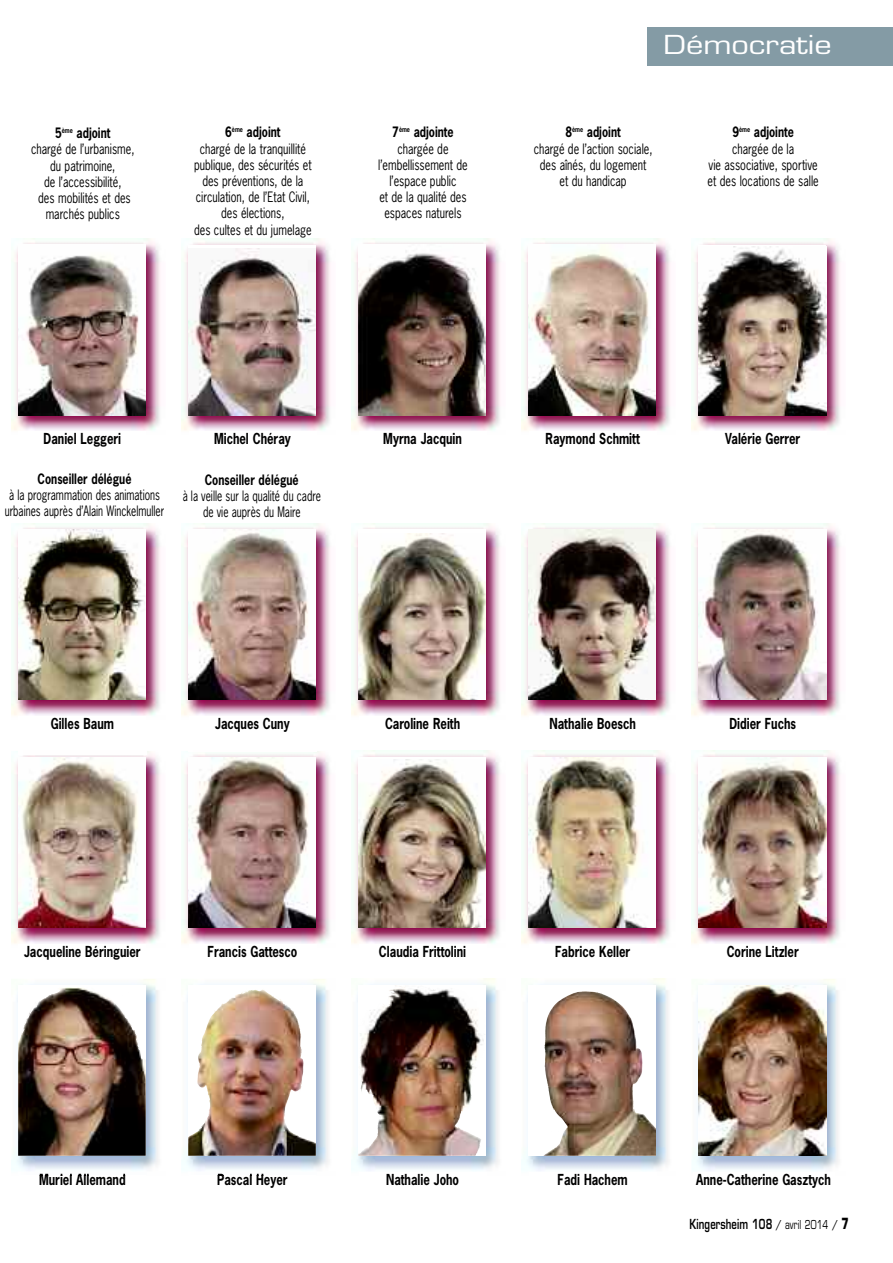
<style>
.page{position:relative;width:893px;height:1263px;background:#fff}
.page>*{position:absolute;margin:0;border:0;box-sizing:border-box;transform-origin:0 0}
.t1{font:25.5px "Eurostile";color:#fff;scale:1.2 1}
.t2{font:700 14.25px "News Gothic";color:#000;scale:.8 1}
.t3{font:13.5px/16.2px "News Gothic";color:#000;text-align:center;scale:.8 1}
.t4{font:13.5px/16.2px "News Gothic";color:#000;text-align:center;scale:.75 1}
.t5{font:700 13.5px "News Gothic";color:#000;scale:.8 1}
.t6{font:600 13.5px "Eurostile";letter-spacing:.015em;color:#000;scale:.7 1}
.s1{font-weight:700}
.s2{font-weight:400;font-size:12px}
.s3{font-weight:700;font-size:15px}
</style>
<div class="page">
<div style="left:647px;top:27px;width:246px;height:38px;background:#849ba5"></div>
<img style="left:11px;top:238px;width:149px;height:193px">
<img style="left:18px;top:245px;width:128px;height:170px">
<img style="left:181px;top:238px;width:149px;height:193px">
<img style="left:188px;top:248px;width:128px;height:167px">
<img style="left:351px;top:238px;width:149px;height:193px">
<img style="left:358px;top:245px;width:128px;height:170px">
<img style="left:521px;top:238px;width:149px;height:193px">
<img style="left:528px;top:245px;width:128px;height:170px">
<img style="left:691px;top:238px;width:149px;height:193px">
<img style="left:698px;top:246px;width:128px;height:169px">
<img style="left:11px;top:523px;width:149px;height:193px">
<img style="left:18px;top:530px;width:128px;height:170px">
<img style="left:181px;top:523px;width:149px;height:193px">
<img style="left:188px;top:530px;width:128px;height:170px">
<img style="left:351px;top:523px;width:149px;height:193px">
<img style="left:358px;top:533px;width:128px;height:167px">
<img style="left:521px;top:523px;width:149px;height:193px">
<img style="left:528px;top:530px;width:128px;height:170px">
<img style="left:691px;top:523px;width:149px;height:193px">
<img style="left:698px;top:530px;width:128px;height:170px">
<img style="left:11px;top:751px;width:149px;height:193px">
<img style="left:19px;top:751px;width:127px;height:3px">
<img style="left:18px;top:758px;width:128px;height:170px">
<img style="left:181px;top:751px;width:149px;height:193px">
<img style="left:189px;top:751px;width:127px;height:1px">
<img style="left:188px;top:758px;width:128px;height:170px">
<img style="left:351px;top:751px;width:149px;height:193px">
<img style="left:358px;top:759px;width:128px;height:169px">
<img style="left:521px;top:751px;width:149px;height:193px">
<img style="left:528px;top:758px;width:128px;height:170px">
<img style="left:691px;top:751px;width:149px;height:193px">
<img style="left:698px;top:758px;width:128px;height:170px">
<img style="left:354px;top:979px;width:144px;height:192px">
<img style="left:358px;top:986px;width:128px;height:170px">
<img style="left:524px;top:979px;width:144px;height:192px">
<img style="left:528px;top:986px;width:128px;height:170px">
<img style="left:14px;top:979px;width:144px;height:192px">
<img style="left:39px;top:1173px;width:87px;height:2px">
<img style="left:40px;top:1174px;width:85px;height:1px">
<img style="left:18px;top:986px;width:128px;height:170px">
<img style="left:18px;top:1007px;width:16px;height:36px">
<img style="left:184px;top:979px;width:144px;height:192px">
<img style="left:217px;top:1173px;width:47px;height:2px">
<img style="left:218px;top:1174px;width:46px;height:1px">
<img style="left:188px;top:986px;width:128px;height:170px">
<img style="left:188px;top:1107px;width:22px;height:30px">
<img style="left:358px;top:1103px;width:22px;height:50px">
<img style="left:543px;top:1102px;width:25px;height:53px">
<img style="left:694px;top:979px;width:144px;height:192px">
<img style="left:698px;top:986px;width:128px;height:170px">
<p class="t3" style="left:31px;top:125px;width:131px"><span class="s1">5</span><sup>ème</sup> <span class="s1">adjoint<br></span>chargé de l’urbanisme, du patrimoine,<br>de l’accessibilité,<br>des mobilités et des marchés publics</p>
<p class="t3" style="left:194px;top:125px;width:149px"><span class="s1">6</span><sup>ème</sup> <span class="s1">adjoint<br></span>chargé de la tranquillité publique, des sécurités et des préventions, de la circulation, de l’Etat Civil, des élections,<br>des cultes et du jumelage</p>
<p class="t3" style="left:378px;top:125px;width:113px"><span class="s1">7</span><sup>ème</sup> <span class="s1">adjointe </span>chargée de l’embellissement de l’espace public<br>et de la qualité des espaces naturels</p>
<h1 class="t1" style="left:664px;top:35px;width:142px">Démocratie</h1>
<p class="t3" style="left:534px;top:125px;width:150px"><span class="s1">8</span><sup>ème</sup> <span class="s1">adjoint<br></span>chargé de l’action sociale, des aînés, du logement<br>et du handicap</p>
<p class="t3" style="left:708px;top:125px;width:140px"><span class="s1">9</span><sup>ème</sup> <span class="s1">adjointe<br></span>chargée de la<br>vie associative, sportive et des locations de salle</p>
<p class="t2" style="left:44px;top:431px;width:99px">Daniel Leggeri</p>
<p class="t5" style="left:38px;top:471px;width:119px">Conseiller délégué</p>
<p class="t4" style="left:5px;top:487px;width:214px">à la programmation des animations urbaines auprès d’Alain Winckelmuller</p>
<p class="t2" style="left:214px;top:431px;width:98px">Michel Chéray</p>
<p class="t5" style="left:205px;top:472px;width:119px">Conseiller délégué</p>
<p class="t4" style="left:183px;top:488px;width:186px">à la veille sur la qualité du cadre de vie auprès du Maire</p>
<p class="t2" style="left:383px;top:431px;width:100px">Myrna Jacquin</p>
<p class="t2" style="left:546px;top:431px;width:119px">Raymond Schmitt</p>
<p class="t2" style="left:725px;top:431px;width:96px">Valérie Gerrer</p>
<p class="t2" style="left:51px;top:716px;width:80px">Gilles Baum</p>
<p class="t2" style="left:215px;top:716px;width:95px">Jacques Cuny</p>
<p class="t2" style="left:385px;top:716px;width:95px">Caroline Reith</p>
<p class="t2" style="left:549px;top:716px;width:110px">Nathalie Boesch</p>
<p class="t2" style="left:729px;top:716px;width:85px">Didier Fuchs</p>
<p class="t2" style="left:24px;top:944px;width:147px">Jacqueline Béringuier</p>
<p class="t2" style="left:208px;top:944px;width:114px">Francis Gattesco</p>
<p class="t2" style="left:379px;top:944px;width:110px">Claudia Frittolini</p>
<p class="t2" style="left:555px;top:944px;width:95px">Fabrice Keller</p>
<p class="t2" style="left:727px;top:944px;width:92px">Corine Litzler</p>
<p class="t2" style="left:39px;top:1171px;width:110px">Muriel Allemand</p>
<p class="t2" style="left:217px;top:1171px;width:90px">Pascal Heyer</p>
<p class="t2" style="left:386px;top:1171px;width:93px">Nathalie Joho</p>
<p class="t2" style="left:558px;top:1171px;width:89px">Fadi Hachem</p>
<p class="t2" style="left:696px;top:1171px;width:170px">Anne-Catherine Gasztych</p>
<p class="t6" style="left:690px;top:1219px;width:229px">Kingersheim 108 <span class="s2">/ avril 2014 /</span> <span class="s3">7</span></p>
</div>
